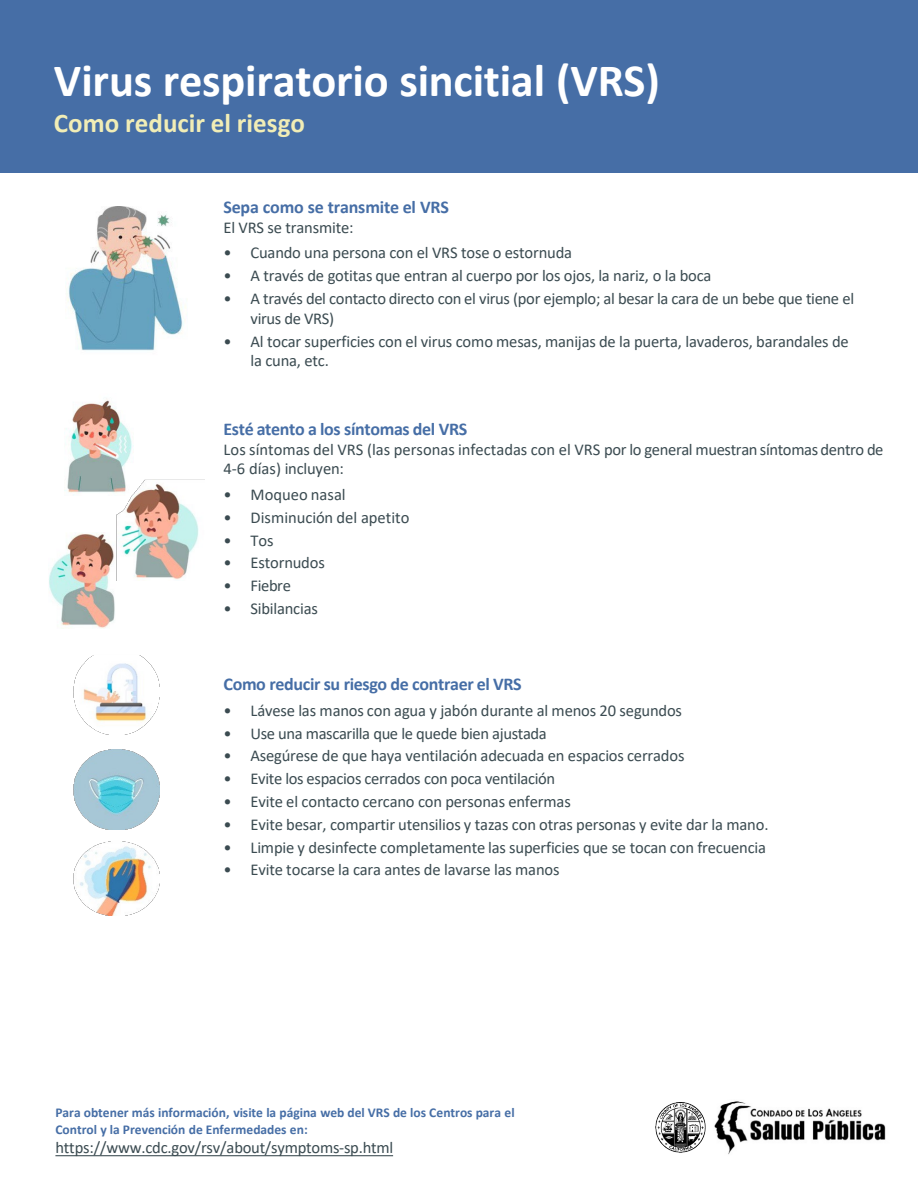
<style>
.page{position:relative;width:918px;height:1188px;background:#fff}
.page>*{position:absolute;margin:0;border:0;box-sizing:border-box;transform-origin:0 0}
.t1{font:700 46.5px "Calibri";letter-spacing:-.005em;color:#fff}
.t2{font:700 27px "Calibri";color:#f1edb6}
.t3{font:700 18px "Calibri";letter-spacing:-.015em;color:#466ea6}
.t4{font:16.5px/19.8px "Calibri";letter-spacing:-.01em;color:#3b4b51}
.t5{font:700 13.5px/17px "Calibri";color:#466ea6}
</style>
<div class="page">
<div style="left:0;top:0;width:918px;height:173px;background:#466ea6"></div>
<img style="left:655px;top:1102px;width:51px;height:51px">
<img style="left:67px;top:206px;width:119px;height:145px">
<img style="left:65px;top:400px;width:69px;height:95px">
<img style="left:117px;top:478px;width:88px;height:102px">
<img style="left:49px;top:533px;width:66px;height:95px">
<img style="left:73px;top:655px;width:87px;height:79px">
<img style="left:73px;top:749px;width:87px;height:80px">
<img style="left:73px;top:841px;width:87px;height:75px">
<svg style="left:55px;top:1155px;width:338px;height:1px"></svg>
<img style="left:714px;top:1101px;width:172px;height:54px">
<h2 class="t1" style="left:54px;top:47px;width:607px">Virus respiratorio sincitial (VRS)</h2>
<h2 class="t2" style="left:54px;top:104px;width:253px">Como reducir el riesgo</h2>
<p class="t3" style="left:223px;top:194px;width:227px">Sepa como se transmite el VRS</p>
<p class="t4" style="left:223px;top:217px;width:132px">El VRS se transmite:</p>
<p class="t4" style="left:223px;top:243px;width:350px">• Cuando una persona con el VRS tose o estornuda</p>
<p class="t4" style="left:223px;top:266px;width:490px">• A través de gotitas que entran al cuerpo por los ojos, la nariz, o la boca</p>
<p class="t4" style="left:250px;top:288px;width:605px;text-indent:-27px">• A través del contacto directo con el virus (por ejemplo; al besar la cara de un bebe que tiene el virus de VRS)</p>
<p class="t4" style="left:250px;top:331px;width:600px;text-indent:-27px">• Al tocar superficies con el virus como mesas, manijas de la puerta, lavaderos, barandales de la cuna, etc.</p>
<p class="t3" style="left:223px;top:416px;width:245px">Esté atento a los síntomas del VRS</p>
<p class="t4" style="left:223px;top:439px;width:662px">Los síntomas del VRS (las personas infectadas con el VRS por lo general muestran síntomas dentro de<br>4-6 días) incluyen:</p>
<p class="t4" style="left:223px;top:484px;width:124px">• Moqueo nasal</p>
<p class="t4" style="left:223px;top:507px;width:188px">• Disminución del apetito</p>
<p class="t4" style="left:223px;top:530px;width:52px">• Tos</p>
<p class="t4" style="left:223px;top:553px;width:103px">• Estornudos</p>
<p class="t4" style="left:223px;top:575px;width:69px">• Fiebre</p>
<p class="t4" style="left:223px;top:598px;width:96px">• Sibilancias</p>
<p class="t3" style="left:223px;top:671px;width:300px">Como reducir su riesgo de contraer el VRS</p>
<p class="t4" style="left:223px;top:700px;width:460px">• Lávese las manos con agua y jabón durante al menos 20 segundos</p>
<p class="t4" style="left:223px;top:723px;width:325px">• Use una mascarilla que le quede bien ajustada</p>
<p class="t4" style="left:223px;top:746px;width:463px">• Asegúrese de que haya ventilación adecuada en espacios cerrados</p>
<p class="t4" style="left:223px;top:768px;width:333px">• Evite los espacios cerrados con poca ventilación</p>
<p class="t4" style="left:223px;top:791px;width:349px">• Evite el contacto cercano con personas enfermas</p>
<p class="t4" style="left:223px;top:814px;width:547px">• Evite besar, compartir utensilios y tazas con otras personas y evite dar la mano.</p>
<p class="t4" style="left:223px;top:837px;width:544px">• Limpie y desinfecte completamente las superficies que se tocan con frecuencia</p>
<p class="t4" style="left:223px;top:860px;width:338px">• Evite tocarse la cara antes de lavarse las manos</p>
<p class="t5" style="left:55px;top:1104px;width:461px">Para obtener más información, visite la página web del VRS de los Centros para el<br>Control y la Prevención de Enfermedades en:</p>
<p class="t4" style="left:55px;top:1138px;width:339px">https://www.cdc.gov/rsv/about/symptoms-sp.html</p>
</div>
